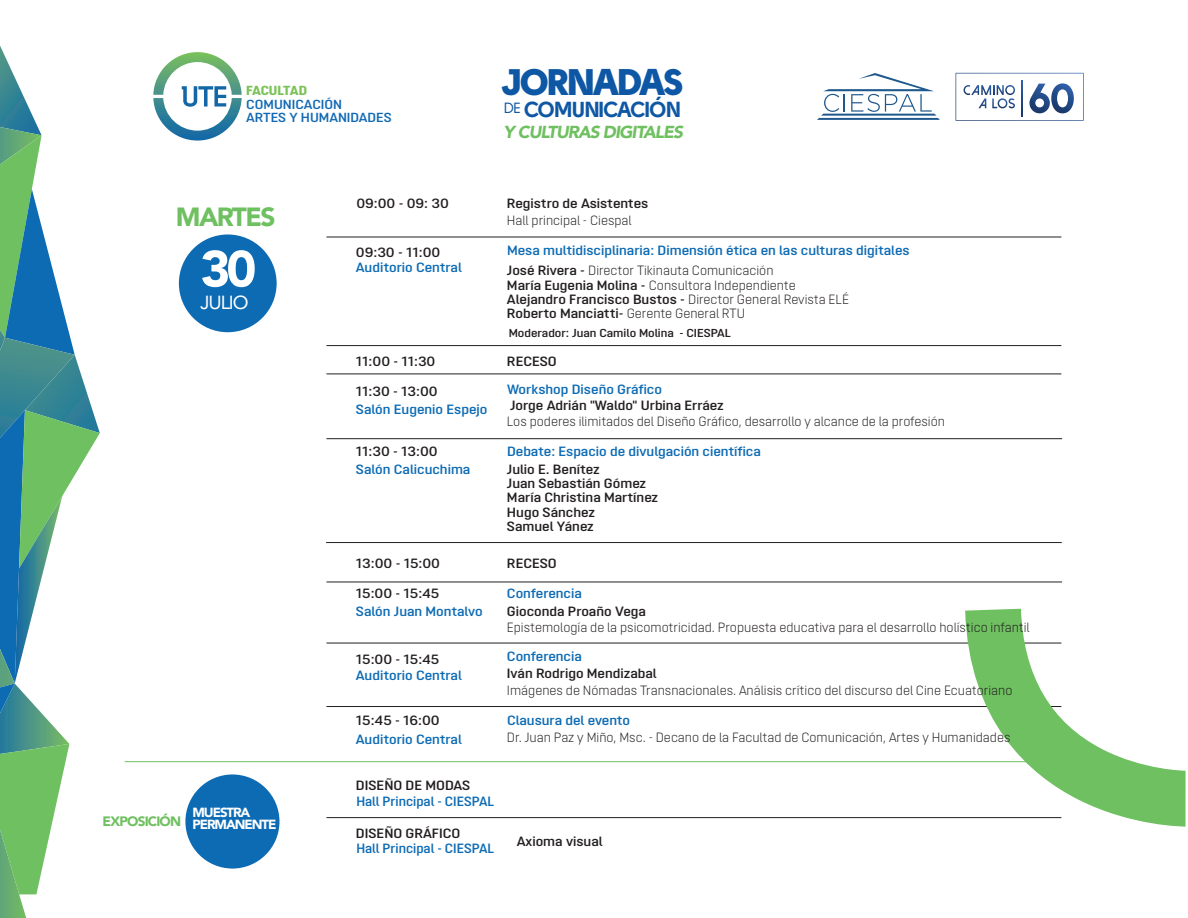
<style>
.page{position:relative;width:1188px;height:918px;background:#fff}
.page>*{position:absolute;margin:0;border:0;box-sizing:border-box;transform-origin:0 0}
.t1{font:900 50.55px "Avenir";color:#fff}
.t2{font:36.9px "Solomon Sans Black";letter-spacing:-.06em;color:#0e57a4}
.t3{font:900 26.25px "Avenir";letter-spacing:-.06em;color:#6fc060}
.t4{font:21.6px "Solomon Sans Bold";letter-spacing:-.06em;color:#0e57a4}
.t5{font:18.9px "Avenir";letter-spacing:-.06em;color:#fff}
.t6{font:italic 900 17.4px "Avenir";letter-spacing:-.06em;color:#6fc060}
.t7{font:900 13.65px "Avenir";letter-spacing:-.06em;color:#6fc060}
.t8{font:300 13.35px/14.4px "Opinion Pro Extended";color:#231f20;scale:.88 1}
.t9{font:600 13.35px/14.2px "Opinion Pro Extended";color:#231f20}
.t10{font:600 13.35px "Opinion Pro Extended";color:#0d6bb4}
.t11{font:600 13.35px "Opinion Pro Extended";color:#0d6bb4;scale:.95 1}
.t12{font:600 13.2px/13.8px "Opinion Pro Extended";color:#1069b4}
.t13{font:900 13.2px/11.6px "Avenir";letter-spacing:-.08em;color:#fff}
.t14{font:800 13.2px "Opinion Pro Extended";letter-spacing:-.025em;color:#7bc358}
.t15{font:600 11.55px "Opinion Pro Extended";color:#231f20}
.s1{font-weight:600}
</style>
<div class="page">
<div style="left:179px;top:234px;width:98px;height:98px;background:#0d6bb4;border-radius:50%"></div>
<div style="left:185px;top:774px;width:94px;height:95px;background:#0d6bb4;border-radius:50%"></div>
<hr style="left:125px;top:761px;width:986px;height:1px;background:#6fc060">
<hr style="left:326px;top:345px;width:735px;height:1px;background:#231f20">
<hr style="left:326px;top:237px;width:735px;height:1px;background:#231f20">
<hr style="left:326px;top:374px;width:735px;height:1px;background:#231f20">
<hr style="left:326px;top:438px;width:736px;height:1px;background:#231f20">
<hr style="left:326px;top:542px;width:736px;height:1px;background:#231f20">
<hr style="left:326px;top:582px;width:736px;height:1px;background:#231f20">
<hr style="left:326px;top:643px;width:735px;height:1px;background:#231f20">
<hr style="left:326px;top:706px;width:735px;height:1px;background:#231f20">
<hr style="left:326px;top:817px;width:735px;height:1px;background:#231f20">
<svg style="left:965px;top:609px;width:221px;height:218px"></svg>
<svg style="left:0;top:46px;width:100px;height:872px"></svg>
<svg style="left:153px;top:52px;width:89px;height:89px"></svg>
<svg style="left:817px;top:73px;width:123px;height:47px"></svg>
<svg style="left:956px;top:73px;width:128px;height:48px"></svg>
<svg style="left:1022px;top:81px;width:1px;height:35px"></svg>
<p class="t14" style="left:246px;top:82px;width:62px">FACULTAD</p>
<p class="t12" style="left:246px;top:97px;width:147px">COMUNICACIÓN<br>ARTES Y HUMANIDADES</p>
<h2 class="t2" style="left:503px;top:60px;width:183px">JORNADAS</h2>
<h3 class="t4" style="left:504px;top:97px;width:180px"><sup>DE</sup> COMUNICACIÓN</h3>
<h3 class="t6" style="left:504px;top:117px;width:181px">Y CULTURAS DIGITALES</h3>
<h3 class="t3" style="left:176px;top:194px;width:101px">MARTES</h3>
<h1 class="t1" style="left:201px;top:226px;width:57px">30</h1>
<h3 class="t5" style="left:201px;top:287px;width:50px">JULIO</h3>
<p class="t7" style="left:103px;top:810px;width:80px">EXPOSICIÓN</p>
<p class="t13" style="left:193px;top:806px;width:85px">MUESTRA<br>PERMANENTE</p>
<p class="t9" style="left:356px;top:196px;width:94px">09:00 - 09: 30</p>
<p class="t9" style="left:507px;top:196px;width:143px">Registro de Asistentes</p>
<p class="t8" style="left:507px;top:213px;width:143px">Hall principal - Ciespal</p>
<p class="t9" style="left:356px;top:245px;width:86px">09:30 - 11:00</p>
<p class="t10" style="left:356px;top:259px;width:107px">Auditorio Central</p>
<p class="t10" style="left:507px;top:243px;width:404px">Mesa multidisciplinaria: Dimensión ética en las culturas digitales</p>
<p class="t8" style="left:507px;top:263px;width:390px"><span class="s1">José Rivera -</span> Director Tikinauta Comunicación<br><span class="s1">María Eugenia Molina -</span> Consultora Independiente <span class="s1">Alejandro Francisco Bustos -</span> Director General Revista ELÉ <span class="s1">Roberto Manciatti-</span> Gerente General RTU</p>
<p class="t15" style="left:509px;top:326px;width:224px">Moderador: Juan Camilo Molina - CIESPAL</p>
<p class="t9" style="left:356px;top:354px;width:81px">11:00 - 11:30</p>
<p class="t9" style="left:507px;top:354px;width:51px">RECESO</p>
<p class="t9" style="left:356px;top:384px;width:83px">11:30 - 13:00</p>
<p class="t10" style="left:356px;top:402px;width:133px">Salón Eugenio Espejo</p>
<p class="t10" style="left:507px;top:381px;width:156px">Workshop Diseño Gráfico</p>
<p class="t9" style="left:510px;top:398px;width:215px">Jorge Adrián "Waldo" Urbina Erráez</p>
<p class="t8" style="left:507px;top:414px;width:499px">Los poderes ilimitados del Diseño Gráfico, desarrollo y alcance de la profesión</p>
<p class="t9" style="left:356px;top:444px;width:83px">11:30 - 13:00</p>
<p class="t10" style="left:507px;top:443px;width:255px">Debate: Espacio de divulgación científica</p>
<p class="t10" style="left:356px;top:461px;width:116px">Salón Calicuchima</p>
<p class="t9" style="left:507px;top:462px;width:153px">Julio E. Benítez<br>Juan Sebastián Gómez<br>María Christina Martínez<br>Hugo Sánchez<br>Samuel Yánez</p>
<p class="t9" style="left:356px;top:556px;width:86px">13:00 - 15:00</p>
<p class="t9" style="left:356px;top:587px;width:85px">15:00 - 15:45</p>
<p class="t9" style="left:507px;top:556px;width:51px">RECESO</p>
<p class="t10" style="left:507px;top:586px;width:76px">Conferencia</p>
<p class="t10" style="left:356px;top:604px;width:128px">Salón Juan Montalvo</p>
<p class="t9" style="left:507px;top:604px;width:141px">Gioconda Proaño Vega</p>
<p class="t8" style="left:507px;top:620px;width:595px">Epistemología de la psicomotricidad. Propuesta educativa para el desarrollo holístico infantil</p>
<p class="t9" style="left:356px;top:652px;width:85px">15:00 - 15:45</p>
<p class="t10" style="left:507px;top:648px;width:76px">Conferencia</p>
<p class="t10" style="left:356px;top:668px;width:107px">Auditorio Central</p>
<p class="t9" style="left:507px;top:666px;width:151px">Iván Rodrigo Mendizabal</p>
<p class="t9" style="left:356px;top:713px;width:85px">15:45 - 16:00</p>
<p class="t10" style="left:356px;top:732px;width:107px">Auditorio Central</p>
<p class="t8" style="left:507px;top:683px;width:576px">Imágenes de Nómadas Transnacionales. Análisis crítico del discurso del Cine Ecuatoriano</p>
<p class="t8" style="left:507px;top:730px;width:574px">Dr. Juan Paz y Miño, Msc. - Decano de la Facultad de Comunicación, Artes y Humanidades</p>
<p class="t10" style="left:507px;top:712px;width:125px">Clausura del evento</p>
<p class="t9" style="left:356px;top:778px;width:116px">DISEÑO DE MODAS</p>
<p class="t9" style="left:356px;top:826px;width:106px">DISEÑO GRÁFICO</p>
<p class="t11" style="left:356px;top:794px;width:147px">Hall Principal - CIESPAL</p>
<p class="t11" style="left:356px;top:841px;width:147px">Hall Principal - CIESPAL</p>
<p class="t9" style="left:517px;top:834px;width:87px">Axioma visual</p>
</div>
